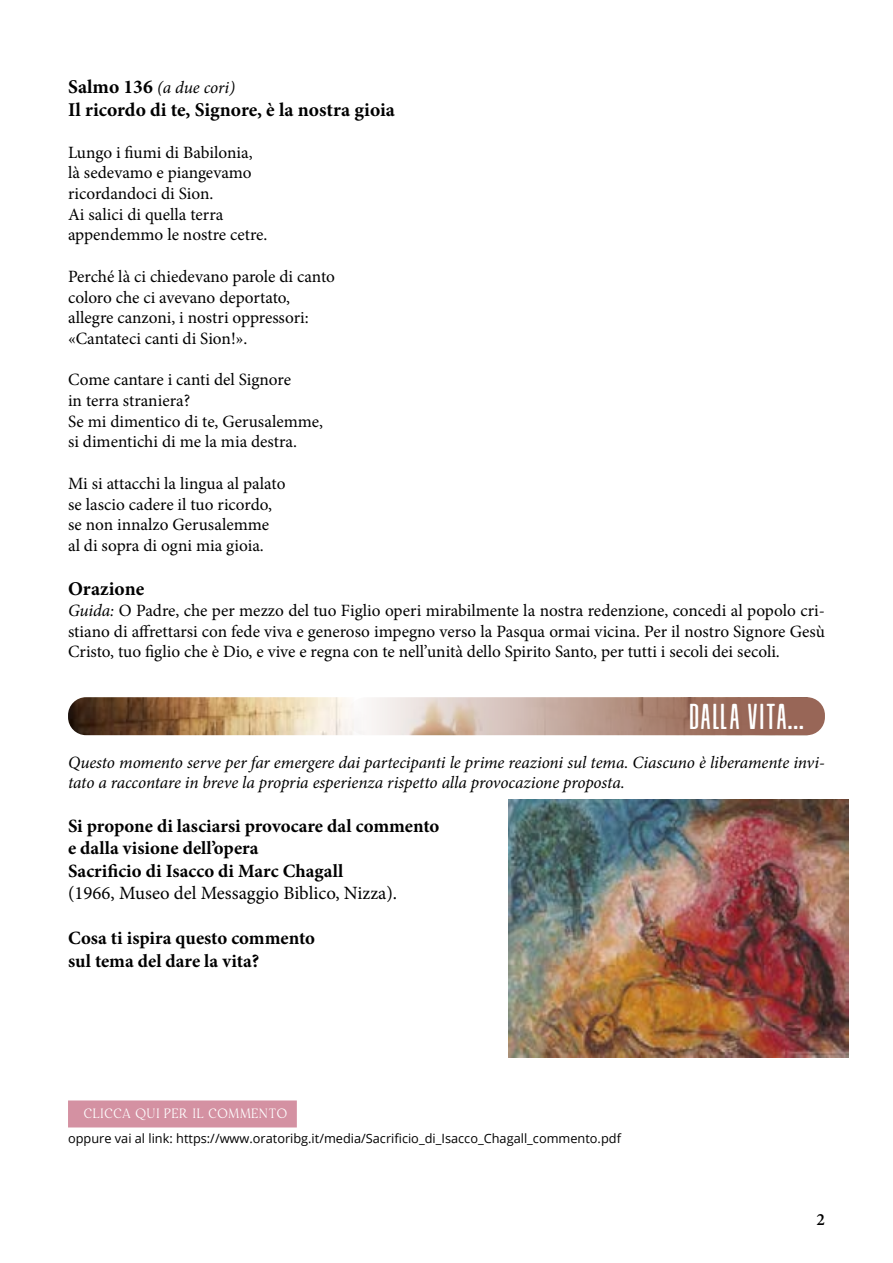
<style>
.page{position:relative;width:893px;height:1263px;background:#fff}
.page>*{position:absolute;margin:0;border:0;box-sizing:border-box;transform-origin:0 0}
.t1{font:36px "Alvaro Condensed";color:#fff}
.t2{font:700 19.5px "Minion Pro";color:#000}
.t3{font:700 18.75px/22.5px "Minion Pro";color:#000}
.t4{font:18.75px "Minion Pro";color:#000}
.t5{font:17.25px/20.7px "Minion Pro";color:#000}
.t6{font:italic 17.25px/20.7px "Minion Pro";letter-spacing:-.005em;color:#000}
.t7{font:600 17.25px "Minion Pro";color:#000}
.t8{font:200 13.5px "Restora";letter-spacing:.015em;color:#fff}
.t9{font:12.75px "Open Sans";color:#000}
.s1{font-weight:700;font-style:normal;font-size:19.5px}
.s2{font-style:italic}
</style>
<div class="page">
<div style="left:68px;top:1100px;width:229px;height:27px;background:#d491a2"></div>
<img style="left:68px;top:697px;width:286px;height:38px">
<svg style="left:348px;top:697px;width:477px;height:38px;background:#bea094"></svg>
<img style="left:509px;top:799px;width:340px;height:258px">
<p class="t6" style="left:68px;top:77px;width:169px"><span class="s1">Salmo 136</span> (a due cori)</p>
<p class="t2" style="left:68px;top:96px;width:328px">Il ricordo di te, Signore, è la nostra gioia</p>
<p class="t5" style="left:68px;top:142px;width:201px">Lungo i fiumi di Babilonia, là sedevamo e piangevamo ricordandoci di Sion.<br>Ai salici di quella terra appendemmo le nostre cetre.</p>
<p class="t5" style="left:68px;top:266px;width:268px">Perché là ci chiedevano parole di canto coloro che ci avevano deportato, allegre canzoni, i nostri oppressori: «Cantateci canti di Sion!».</p>
<p class="t5" style="left:68px;top:370px;width:257px">Come cantare i canti del Signore<br>in terra straniera?<br>Se mi dimentico di te, Gerusalemme, si dimentichi di me la mia destra.</p>
<p class="t5" style="left:68px;top:473px;width:219px">Mi si attacchi la lingua al palato se lascio cadere il tuo ricordo, se non innalzo Gerusalemme al di sopra di ogni mia gioia.</p>
<p class="t2" style="left:68px;top:575px;width:78px">Orazione</p>
<p class="t5" style="left:68px;top:600px;width:758px;text-align:justify"><span class="s2">Guida:</span> O Padre, che per mezzo del tuo Figlio operi mirabilmente la nostra redenzione, concedi al popolo cri&shy;stiano di affrettarsi con fede viva e generoso impegno verso la Pasqua ormai vicina. Per il nostro Signore Gesù Cristo, tuo figlio che è Dio, e vive e regna con te nell’unità dello Spirito Santo, per tutti i secoli dei secoli.</p>
<h1 class="t1" style="left:688px;top:705px;width:118px">DALLA VITA...</h1>
<p class="t6" style="left:68px;top:752px;width:758px">Questo momento serve per far emergere dai partecipanti le prime reazioni sul tema. Ciascuno è liberamente invi&shy;tato a raccontare in breve la propria esperienza rispetto alla provocazione proposta.</p>
<p class="t3" style="left:68px;top:814px;width:373px">Si propone di lasciarsi provocare dal commento e dalla visione dell’opera<br>Sacrificio di Isacco di Marc Chagall</p>
<p class="t4" style="left:68px;top:880px;width:331px">(1966, Museo del Messaggio Biblico, Nizza).</p>
<p class="t3" style="left:68px;top:926px;width:249px">Cosa ti ispira questo commento sul tema del dare la vita?</p>
<p class="t8" style="left:83px;top:1105px;width:206px">CLICCA QUI PER IL COMMENTO</p>
<p class="t9" style="left:68px;top:1130px;width:554px">oppure vai al link: https://www.oratoribg.it/media/Sacrificio_di_Isacco_Chagall_commento.pdf</p>
<p class="t7" style="left:816px;top:1207px;width:10px">2</p>
</div>
